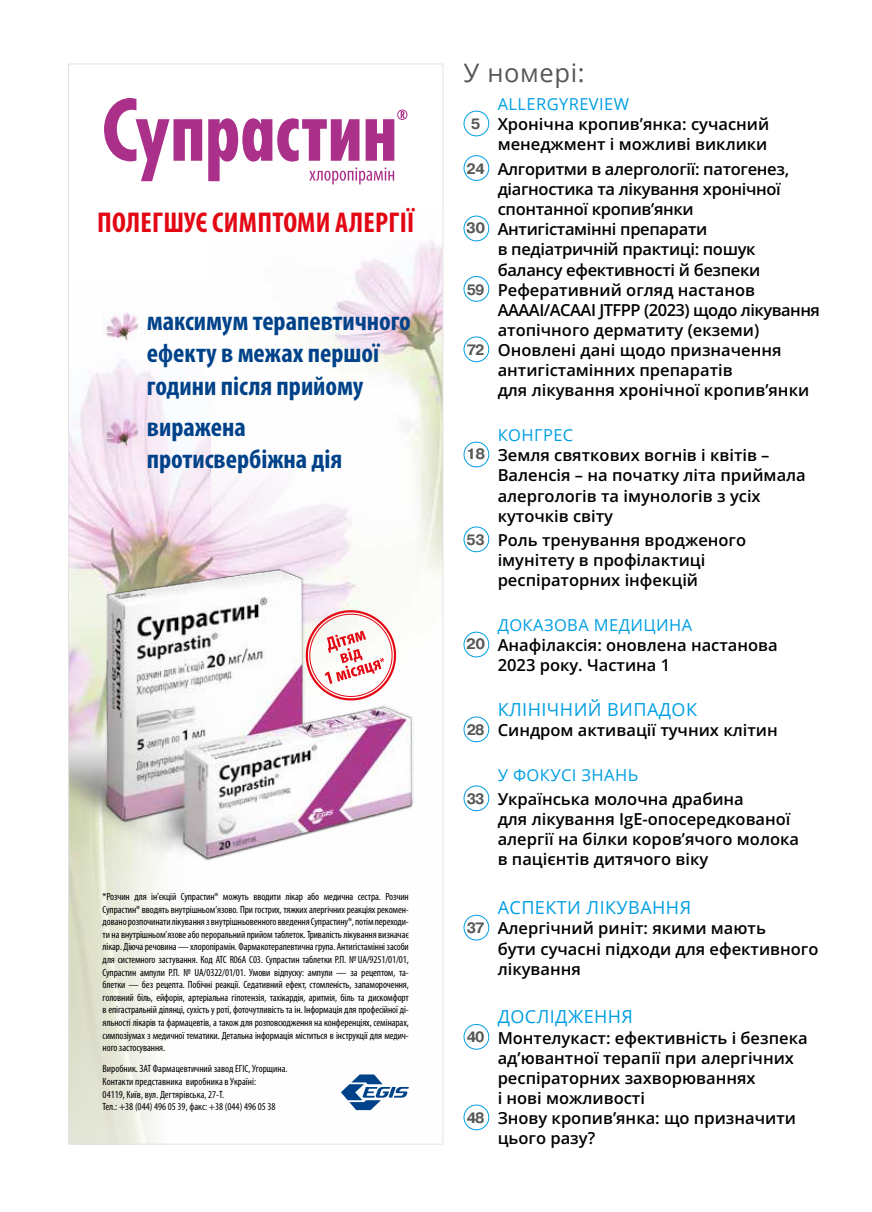
<style>
.page{position:relative;width:872px;height:1212px;background:#fff}
.page>*{position:absolute;margin:0;border:0;box-sizing:border-box;transform-origin:0 0}
.t1{font:700 condensed 28.65px "Myriad Pro";letter-spacing:.01em;color:#e30613}
.t2{font:700 condensed 27px/32.4px "Myriad Pro";color:#004289}
.t3{font:25.5px "Open Sans";letter-spacing:.025em;color:#575756}
.t4{font:18px "Open Sans";letter-spacing:.025em;color:#009fe3}
.t5{font:600 16.5px/20.1px "Open Sans";color:#000}
.t6{font:600 16.5px "Open Sans";letter-spacing:-.02em;color:#000}
.t7{font:16.5px "Open Sans";letter-spacing:.025em;color:#009fe3}
.t8{font:600 16.5px "Open Sans";letter-spacing:-.03em;color:#000}
.t9{font:condensed 10.5px/12.6px "Myriad Pro";color:#000;text-align:justify}
.s1{font-family:"Pragmatica C";font-weight:700;font-size:15px;color:#575756}
.s2{font-weight:400;color:#009fe3}
</style>
<div class="page">
<div style="left:463px;top:111px;width:26px;height:25px;border:1px solid #009fe3;border-radius:50%"></div>
<div style="left:463px;top:155px;width:26px;height:26px;border:1px solid #009fe3;border-radius:50%"></div>
<div style="left:463px;top:216px;width:26px;height:25px;border:1px solid #009fe3;border-radius:50%"></div>
<div style="left:463px;top:276px;width:26px;height:26px;border:1px solid #009fe3;border-radius:50%"></div>
<div style="left:463px;top:337px;width:26px;height:25px;border:1px solid #009fe3;border-radius:50%"></div>
<div style="left:463px;top:442px;width:26px;height:25px;border:1px solid #009fe3;border-radius:50%"></div>
<div style="left:463px;top:527px;width:26px;height:25px;border:1px solid #009fe3;border-radius:50%"></div>
<div style="left:463px;top:632px;width:26px;height:25px;border:1px solid #009fe3;border-radius:50%"></div>
<div style="left:463px;top:717px;width:26px;height:25px;border:1px solid #009fe3;border-radius:50%"></div>
<div style="left:463px;top:785px;width:26px;height:26px;border:1px solid #009fe3;border-radius:50%"></div>
<div style="left:463px;top:915px;width:26px;height:25px;border:1px solid #009fe3;border-radius:50%"></div>
<div style="left:463px;top:1024px;width:26px;height:25px;border:1px solid #009fe3;border-radius:50%"></div>
<div style="left:463px;top:1105px;width:26px;height:25px;border:1px solid #009fe3;border-radius:50%"></div>
<img style="left:70px;top:311px;width:301px;height:831px">
<img style="left:211px;top:241px;width:230px;height:296px">
<svg style="left:104px;top:98px;width:98px;height:83px"></svg>
<svg style="left:208px;top:110px;width:199px;height:74px"></svg>
<img style="left:103px;top:312px;width:40px;height:30px">
<img style="left:103px;top:418px;width:40px;height:30px">
<img style="left:70px;top:537px;width:371px;height:326px">
<svg style="left:302px;top:606px;width:98px;height:98px"></svg>
<svg style="left:341px;top:1074px;width:68px;height:36px"></svg>
<h1 class="t1" style="left:97px;top:204px;width:319px">ПОЛЕГШУЄ СИМПТОМИ АЛЕРГІЇ</h1>
<h2 class="t2" style="left:147px;top:304px;width:265px">максимум терапевтичного ефекту в межах першої години після прийому</h2>
<h2 class="t2" style="left:147px;top:410px;width:197px">виражена протисвербіжна дія</h2>
<p class="t9" style="left:103px;top:890px;width:308px">*Розчин для ін’єкцій Супрастин® можуть вводити лікар або медична сестра. Розчин Супрастин® вводять внутрішньом’язово. При гострих, тяжких алергічних реакціях рекомен&shy;довано розпочинати лікування з внутрішньовенного введення Супрастину®, потім переходи&shy;ти на внутрішньом’язове або пероральний прийом таблеток. Тривалість лікування визначає лікар. Діюча речовина — хлоропірамін. Фармакотерапевтична група. Антигістамінні засоби для системного застування. Код АТС R06A C03. Супрастин таблетки Р.П. №UA/9251/01/01, Супрастин ампули Р.П. № UA/0322/01/01. Умови відпуску: ампули — за рецептом, та&shy;блетки — без рецепта. Побічні реакції. Седативний ефект, стомленість, запаморочення, головний біль, ейфорія, артеріальна гіпотензія, тахікардія, аритмія, біль та дискомфорт в епігастральній ділянці, сухість у роті, фоточутливість та ін. Інформація для професійної ді&shy;яльності лікарів та фармацевтів, а також для розповсюдження на конференціях, семінарах, симпозіумах з медичної тематики. Детальна інформація міститься в інструкції для медич&shy;ного застосування.</p>
<p class="t9" style="left:103px;top:1062px;width:186px;text-align:left">Виробник. ЗАТ Фармацевтичний завод ЕГІС, Угорщина.<br>Контакти представника виробника в Україні:<br>04119, Київ, вул. Дегтярівська, 27-Т.<br>Тел.: +38 (044) 496 05 39, факс: +38 (044) 496 05 38</p>
<h3 class="t3" style="left:463px;top:56px;width:123px">У номері:</h3>
<h3 class="t7" style="left:497px;top:93px;width:133px">ALLERGYREVIEW</h3>
<h3 class="t5" style="left:471px;top:114px;width:300px"><span class="s1">5</span> Хронічна кропив’янка: сучасний</h3>
<h3 class="t5" style="left:497px;top:134px;width:271px">менеджмент і можливі виклики</h3>
<h3 class="t6" style="left:466px;top:157px;width:324px"><span class="s1">24</span> Алгоритми в алергології: патогенез,</h3>
<h3 class="t6" style="left:497px;top:178px;width:285px">діагностика та лікування хронічної</h3>
<h3 class="t6" style="left:497px;top:198px;width:198px">спонтанної кропив’янки</h3>
<h3 class="t6" style="left:466px;top:218px;width:243px"><sup>30</sup> Антигістамінні препарати</h3>
<h3 class="t6" style="left:497px;top:238px;width:259px">в педіатричній практиці: пошук</h3>
<h3 class="t6" style="left:497px;top:258px;width:264px">балансу ефективності й безпеки</h3>
<h3 class="t5" style="left:467px;top:279px;width:290px"><span class="s1">59</span> Реферативний огляд настанов</h3>
<h3 class="t8" style="left:497px;top:298px;width:324px">ААААІ/ACAAI JTFPP (2023) щодо лікування</h3>
<h3 class="t5" style="left:497px;top:319px;width:263px">атопічного дерматиту (екземи)</h3>
<h3 class="t5" style="left:467px;top:340px;width:316px"><span class="s1">72</span> Оновлені дані щодо призначення</h3>
<h3 class="t5" style="left:497px;top:360px;width:236px">антигістамінних препаратів</h3>
<h3 class="t5" style="left:497px;top:380px;width:313px">для лікування хронічної кропив’янки</h3>
<h3 class="t7" style="left:497px;top:424px;width:77px">КОНГРЕС</h3>
<h3 class="t5" style="left:466px;top:445px;width:305px"><sup>18</sup> Земля святкових вогнів і квітів –</h3>
<h3 class="t5" style="left:497px;top:465px;width:310px">Валенсія – на початку літа приймала</h3>
<h3 class="t5" style="left:497px;top:485px;width:264px">алергологів та імунологів з усіх</h3>
<h3 class="t5" style="left:497px;top:505px;width:117px">куточків світу</h3>
<h3 class="t5" style="left:497px;top:530px;width:250px;text-indent:-31px"><span class="s1">53</span> Роль тренування вродженого імунітету в профілактиці респіраторних інфекцій</h3>
<h3 class="t7" style="left:497px;top:614px;width:196px">ДОКАЗОВА МЕДИЦИНА</h3>
<h3 class="t5" style="left:466px;top:635px;width:313px"><sup>20</sup> Анафілаксія: оновлена настанова</h3>
<h3 class="t5" style="left:497px;top:655px;width:174px">2023 року. Частина 1</h3>
<h3 class="t4" style="left:497px;top:697px;width:201px">КЛІНІЧНИЙ ВИПАДОК</h3>
<h3 class="t5" style="left:467px;top:720px;width:312px"><span class="s1">28</span> Синдром активації тучних клітин</h3>
<h3 class="t5" style="left:467px;top:762px;width:278px;line-height:24.5px;text-indent:31px"><span class="s2">У ФОКУСІ ЗНАНЬ<br></span><span class="s1">33</span> Українська молочна драбина</h3>
<h3 class="t5" style="left:497px;top:809px;width:303px">для лікування IgE-опосередкованої алергії на білки коров’ячого молока в пацієнтів дитячого віку</h3>
<h3 class="t4" style="left:497px;top:895px;width:195px">АСПЕКТИ ЛІКУВАННЯ</h3>
<h3 class="t5" style="left:497px;top:918px;width:322px;text-indent:-31px"><span class="s1">37</span> Алергічний риніт: якими мають<br>бути сучасні підходи для ефективного лікування</h3>
<h3 class="t4" style="left:497px;top:1004px;width:137px">ДОСЛІДЖЕННЯ</h3>
<h3 class="t5" style="left:467px;top:1027px;width:342px"><span class="s1">40</span> Монтелукаст: ефективність і безпека</h3>
<h3 class="t5" style="left:497px;top:1047px;width:298px">ад’ювантної терапії при алергічних</h3>
<h3 class="t5" style="left:497px;top:1067px;width:259px">респіраторних захворюваннях</h3>
<h3 class="t5" style="left:497px;top:1087px;width:149px">і нові можливості</h3>
<h3 class="t5" style="left:467px;top:1108px;width:331px"><span class="s1">48</span> Знову кропив’янка: що призначити</h3>
<h3 class="t5" style="left:497px;top:1128px;width:99px">цього разу?</h3>
</div>
